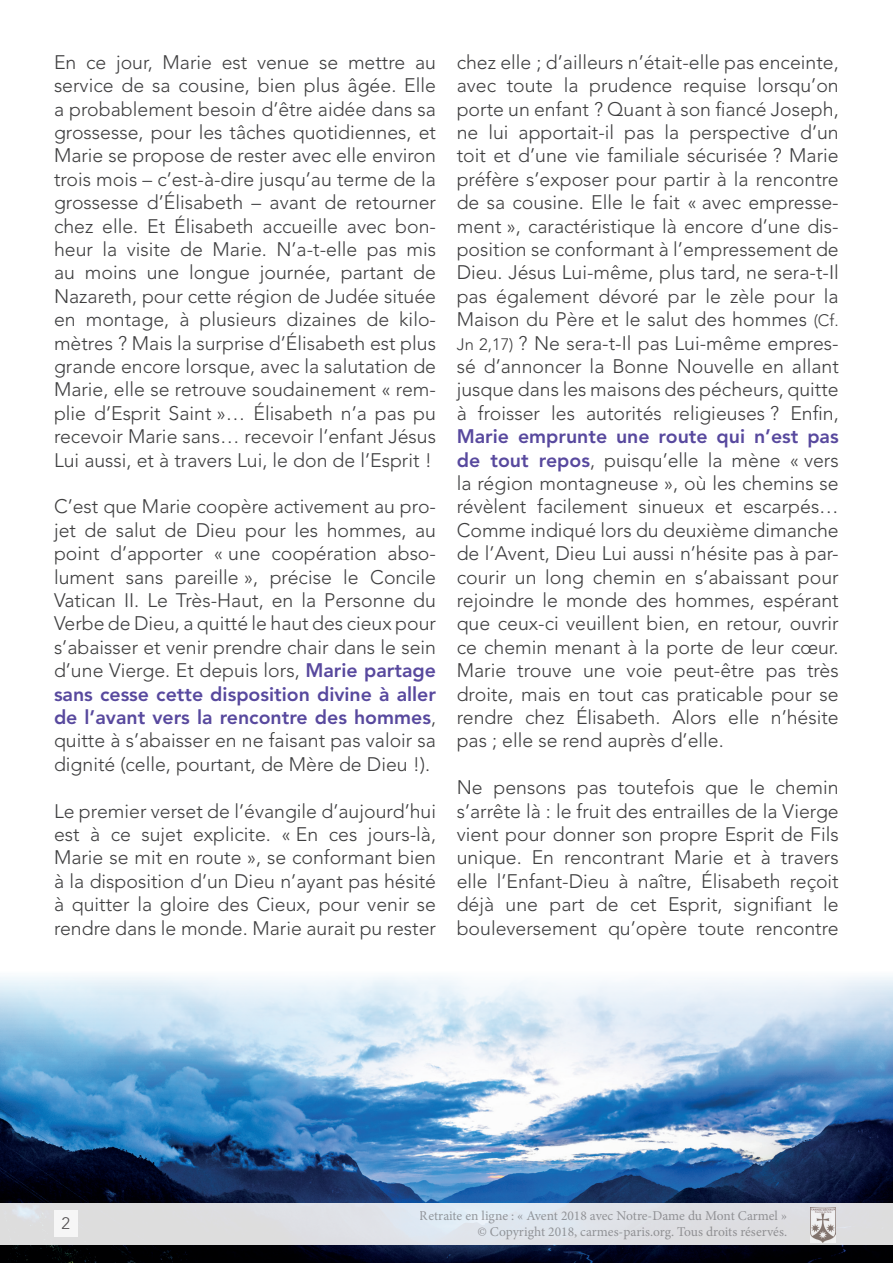
<style>
.page{position:relative;width:893px;height:1263px;background:#fff}
.page>*{position:absolute;margin:0;border:0;box-sizing:border-box;transform-origin:0 0}
.t1{font:300 19.5px/23.4px "Avenir LT Std";color:#3e3e3f;text-align:justify}
.t2{font:300 16.5px "Avenir LT Std";color:#231f20}
.t3{font:13.5px/16.2px "Minion Pro";letter-spacing:-.005em;color:#5c5c5f;text-align:right}
.s1{font-weight:800;color:#58499e}
.s2{font-size:16.5px}
</style>
<div class="page">
<img style="left:0;top:976px;width:893px;height:287px">
<svg style="left:0;top:1204px;width:893px;height:41px;background:#dde0e4"></svg>
<div style="left:54px;top:1210px;width:23px;height:26px;background:#f6f6f6"></div>
<img style="left:810px;top:1208px;width:25px;height:35px">
<p class="t1" style="left:54px;top:50px;width:384px">En ce jour, Marie est venue se mettre au service de sa cousine, bien plus âgée. Elle a probablement besoin d’être aidée dans sa grossesse, pour les tâches quotidiennes, et Marie se propose de rester avec elle environ trois mois – c’est-à-dire jusqu’au terme de la grossesse d’Élisabeth – avant de retourner chez elle. Et Élisabeth accueille avec bon&shy;heur la visite de Marie. N’a-t-elle pas mis au moins une longue journée, partant de Nazareth, pour cette région de Judée située en montage, à plusieurs dizaines de kilo&shy;mètres ? Mais la surprise d’Élisabeth est plus grande encore lorsque, avec la salutation de Marie, elle se retrouve soudainement « rem&shy;plie d’Esprit Saint »… Élisabeth n’a pas pu recevoir Marie sans… recevoir l’enfant Jésus Lui aussi, et à travers Lui, le don de l’Esprit !</p>
<p class="t1" style="left:54px;top:495px;width:384px">C’est que Marie coopère activement au pro&shy;jet de salut de Dieu pour les hommes, au point d’apporter « une coopération abso&shy;lument sans pareille », précise le Concile Vatican II. Le Très-Haut, en la Personne du Verbe de Dieu, a quitté le haut des cieux pour s’abaisser et venir prendre chair dans le sein d’une Vierge. Et depuis lors, <span class="s1">Marie partage sans cesse cette disposition divine à aller de l’avant vers la rencontre des hommes</span>, quitte à s’abaisser en ne faisant pas valoir sa dignité (celle, pourtant, de Mère de Dieu !).</p>
<p class="t1" style="left:54px;top:799px;width:384px">Le premier verset de l’évangile d’aujourd’hui est à ce sujet explicite. « En ces jours-là, Marie se mit en route », se conformant bien à la disposition d’un Dieu n’ayant pas hésité à quitter la gloire des Cieux, pour venir se rendre dans le monde. Marie aurait pu rester</p>
<p class="t1" style="left:457px;top:50px;width:384px">chez elle ; d’ailleurs n’était-elle pas enceinte, avec toute la prudence requise lorsqu’on porte un enfant ? Quant à son fiancé Joseph, ne lui apportait-il pas la perspective d’un toit et d’une vie familiale sécurisée ? Marie préfère s’exposer pour partir à la rencontre de sa cousine. Elle le fait « avec empresse&shy;ment », caractéristique là encore d’une dis&shy;position se conformant à l’empressement de Dieu. Jésus Lui-même, plus tard, ne sera-t-Il pas également dévoré par le zèle pour la Maison du Père et le salut des hommes <span class="s2">(Cf.<br>Jn 2,17)</span> ? Ne sera-t-Il pas Lui-même empres&shy;sé d’annoncer la Bonne Nouvelle en allant jusque dans les maisons des pécheurs, quitte à froisser les autorités religieuses ? Enfin,</p>
<p class="t1" style="left:457px;top:425px;width:384px"><span class="s1">Marie emprunte une route qui n’est pas de tout repos</span>, puisqu’elle la mène « vers la région montagneuse », où les chemins se révèlent facilement sinueux et escarpés… Comme indiqué lors du deuxième dimanche de l’Avent, Dieu Lui aussi n’hésite pas à par&shy;courir un long chemin en s’abaissant pour rejoindre le monde des hommes, espérant que ceux-ci veuillent bien, en retour, ouvrir ce chemin menant à la porte de leur cœur.<br>Marie trouve une voie peut-être pas très droite, mais en tout cas praticable pour se rendre chez Élisabeth. Alors elle n’hésite pas ; elle se rend auprès d’elle.</p>
<p class="t1" style="left:457px;top:776px;width:384px">Ne pensons pas toutefois que le chemin s’arrête là : le fruit des entrailles de la Vierge vient pour donner son propre Esprit de Fils unique. En rencontrant Marie et à travers elle l’Enfant-Dieu à naître, Élisabeth reçoit déjà une part de cet Esprit, signifiant le bouleversement qu’opère toute rencontre</p>
<p class="t2" style="left:61px;top:1214px;width:10px">2</p>
<p class="t3" style="left:420px;top:1207px;width:369px">Retraite en ligne : « Avent 2018 avec Notre-Dame du Mont Carmel » © Copyright 2018, carmes-paris.org. Tous droits réservés.</p>
</div>
